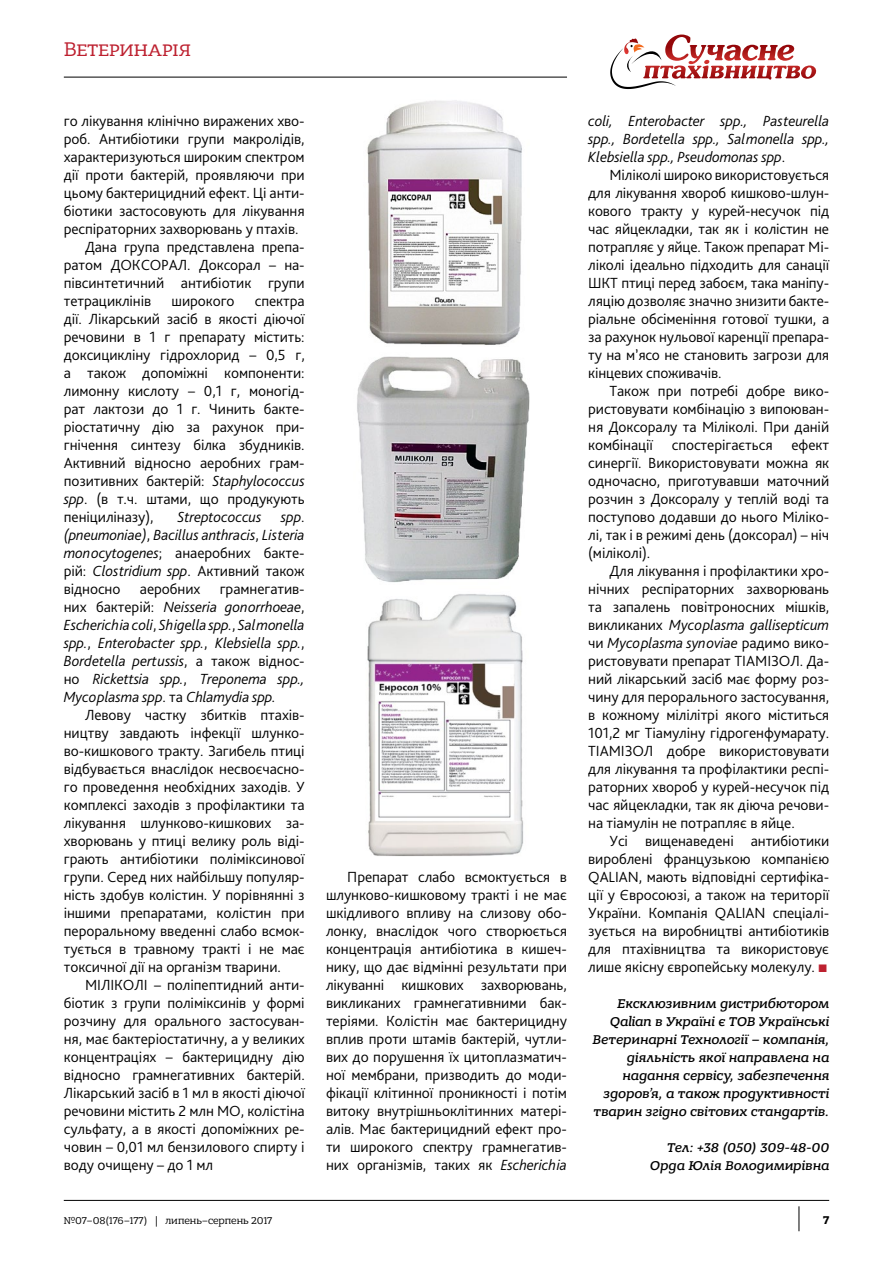
<style>
.page{position:relative;width:893px;height:1263px;background:#fff}
.page>*{position:absolute;margin:0;border:0;box-sizing:border-box;transform-origin:0 0}
.t1{font:21px "Bandera Pro";letter-spacing:.01em;color:#bd202f}
.t2{font:300 15.3px/18px "Bliss Pro";letter-spacing:-.005em;color:#000;text-align:justify}
.t3{font:italic 300 15.3px/18px "Bliss Pro";letter-spacing:-.005em;color:#000;text-align:justify}
.t4{font:italic 500 13.5px/18px "Bandera Pro";letter-spacing:.01em;color:#000;text-align:right}
.t5{font:700 12px "Bandera Pro";color:#000}
.t6{font:10.5px "Bandera Pro";letter-spacing:-.01em;color:#000;scale:.87 1}
.s1{font-style:italic}
.s2{font-style:normal}
.s3{font-family:"Times New Roman";font-weight:400;font-size:16.5px;color:#bd202f}
</style>
<div class="page">
<hr style="left:64px;top:77px;width:503px;height:1px;background:#000">
<hr style="left:64px;top:1200px;width:765px;height:1px;background:#000">
<svg style="left:799px;top:1206px;width:1px;height:25px"></svg>
<img style="left:676px;top:60px;width:141px;height:19px">
<img style="left:672px;top:34px;width:18px;height:27px">
<img style="left:688px;top:45px;width:18px;height:19px">
<img style="left:707px;top:45px;width:88px;height:16px">
<svg style="left:610px;top:38px;width:66px;height:51px"></svg>
<img style="left:367px;top:100px;width:155px;height:245px">
<img style="left:357px;top:356px;width:173px;height:227px">
<img style="left:367px;top:594px;width:156px;height:262px">
<h1 class="t1" style="left:64px;top:37px;width:129px">Ветеринарія</h1>
<p class="t2" style="left:64px;top:112px;width:242px">го лікування клінічно виражених хво-</p>
<p class="t2" style="left:64px;top:130px;width:242px">роб. Антибіотики групи макролідів,</p>
<p class="t2" style="left:64px;top:148px;width:242px">характеризуються широким спектром</p>
<p class="t2" style="left:64px;top:166px;width:242px">дії проти бактерій, проявляючи при</p>
<p class="t2" style="left:64px;top:184px;width:242px">цьому бактерицидний ефект. Ці анти-</p>
<p class="t2" style="left:64px;top:202px;width:242px">біотики застосовують для лікування</p>
<p class="t2" style="left:64px;top:220px;width:236px">респіраторних захворювань у птахів.</p>
<p class="t2" style="left:85px;top:238px;width:221px">Дана група представлена препа-</p>
<p class="t2" style="left:64px;top:256px;width:242px">ратом ДОКСОРАЛ. Доксорал – на-</p>
<p class="t2" style="left:64px;top:274px;width:242px">півсинтетичний антибіотик групи</p>
<p class="t2" style="left:64px;top:292px;width:89px">тетрациклінів</p>
<p class="t2" style="left:172px;top:292px;width:65px">широкого</p>
<p class="t2" style="left:64px;top:292px;width:242px;text-indent:191px">спектра дії. Лікарський засіб в якості діючої речовини в 1 г препарату містить: доксицикліну гідрохлорид – 0,5 г, а також допоміжні компоненти: лимонну кислоту – 0,1 г, моногід&shy;рат лактози до 1 г. Чинить бакте&shy;ріостатичну дію за рахунок при&shy;гнічення синтезу білка збудників.<br>Активний відносно аеробних грам&shy;позитивних бактерій: <span class="s1">Staphylococcus spp</span>. (в т.ч. штами, що продукують пеніциліназу),</p>
<p class="t3" style="left:178px;top:508px;width:85px">Streptococcus</p>
<p class="t3" style="left:64px;top:508px;width:242px;text-indent:217px">spp<span class="s2">. </span>(pneumoniae)<span class="s2">,</span> Bacillus anthracis<span class="s2">,</span> Listeria monocytogenes<span class="s2">; анаеробних бакте&shy;рій:</span> Clostridium spp<span class="s2">. Активний також відносно</span></p>
<p class="t2" style="left:140px;top:580px;width:62px">аеробних</p>
<p class="t3" style="left:64px;top:580px;width:242px;text-indent:156px"><span class="s2">грамнегатив&shy;них бактерій:</span> Neisseria gonorrhoeae<span class="s2">, </span>Escherichia coli<span class="s2">,</span> Shigella spp.<span class="s2">,</span> Salmonella spp.<span class="s2">,</span> Enterobacter spp.<span class="s2">,</span> Klebsiella spp.<span class="s2">, </span>Bordetella pertussis<span class="s2">, а також віднос&shy;но</span> Rickettsia spp.<span class="s2">,</span> Treponema spp., Mycoplasma spp<span class="s2">. та</span> Chlamydia spp.</p>
<p class="t2" style="left:64px;top:706px;width:242px;text-indent:21px">Левову частку збитків птахів&shy;ництву завдають інфекції шлунко&shy;во-кишкового тракту. Загибель птиці відбувається внаслідок несвоєчасно&shy;го проведення необхідних заходів. У комплексі заходів з профілактики та лікування шлунково-кишкових за&shy;хворювань у птиці велику роль віді&shy;грають антибіотики поліміксинової групи. Серед них найбільшу популяр&shy;ність здобув колістин. У порівнянні з іншими препаратами, колістин при пероральному введенні слабо всмок&shy;тується в травному тракті і не має токсичної дії на організм тварини.</p>
<p class="t2" style="left:64px;top:976px;width:242px;text-indent:21px">МІЛІКОЛІ – поліпептидний анти&shy;біотик з групи поліміксинів у формі розчину для орального застосуван&shy;ня, має бактеріостатичну, а у великих концентраціях – бактерицидну дію відносно грамнегативних бактерій.<br>Лікарський засіб в 1 мл в якості діючої речовини містить 2 млн МО, колістіна сульфату, а в якості допоміжних ре&shy;човин – 0,01 мл бензилового спирту і воду очищену – до 1 мл</p>
<p class="t2" style="left:326px;top:868px;width:242px;text-indent:21px">Препарат слабо всмоктується в шлунково-кишковому тракті і не має шкідливого впливу на слизову обо&shy;лонку, внаслідок чого створюється концентрація антибіотика в кишеч&shy;нику, що дає відмінні результати при лікуванні кишкових захворювань, викликаних грамнегативними бак&shy;теріями. Колістін має бактерицидну вплив проти штамів бактерій, чутли&shy;вих до порушення їх цитоплазматич&shy;ної мембрани, призводить до моди&shy;фікації клітинної проникності і потім витоку внутрішньоклітинних матері&shy;алів. Має бактерицидний ефект про&shy;ти широкого спектру грамнегатив&shy;них організмів, таких як <span class="s1">Escherichia</span></p>
<p class="t3" style="left:588px;top:112px;width:242px">coli, Enterobacter spp., Pasteurella spp., Bordetella spp., Salmonella spp., Klebsiella spp., Pseudomonas spp<span class="s2">.</span></p>
<p class="t2" style="left:588px;top:166px;width:242px;text-indent:21px">Міліколі широко використовується для лікування хвороб кишково-шлун&shy;кового тракту у курей-несучок під час яйцекладки, так як і колістин не потрапляє у яйце. Також препарат Мі&shy;ліколі ідеально підходить для санації ШКТ птиці перед забоєм, така маніпу&shy;ляцію дозволяє значно знизити бакте&shy;ріальне обсіменіння готової тушки, а за рахунок нульової каренції препара&shy;ту на м’ясо не становить загрози для кінцевих споживачів.</p>
<p class="t2" style="left:588px;top:382px;width:242px;text-indent:21px">Також при потребі добре вико&shy;ристовувати комбінацію з випоюван&shy;ня Доксоралу та Міліколі. При даній комбінації спостерігається ефект синергії. Використовувати можна як одночасно, приготувавши маточний розчин з Доксоралу у теплій воді та поступово додавши до нього Міліко&shy;лі, так і в режимі день (доксорал) – ніч (міліколі).</p>
<p class="t2" style="left:588px;top:562px;width:242px;text-indent:21px">Для лікування і профілактики хро&shy;нічних респіраторних захворювань та запалень повітроносних мішків, викликаних <span class="s1">Mycoplasma gallisepticum </span>чи <span class="s1">Mycoplasma synoviae</span> радимо вико&shy;ристовувати препарат ТІАМІЗОЛ. Да&shy;ний лікарський засіб має форму роз&shy;чину для перорального застосування, в кожному мілілітрі якого міститься 101,2 мг Тіамуліну гідрогенфумарату.<br>ТІАМІЗОЛ добре використовувати для лікування та профілактики респі&shy;раторних хвороб у курей-несучок під час яйцекладки, так як діюча речови&shy;на тіамулін не потрапляє в яйце.</p>
<p class="t2" style="left:588px;top:832px;width:242px;text-indent:21px">Усі вищенаведені антибіотики вироблені французькою компанією QALIAN, мають відповідні сертифіка&shy;ції у Євросоюзі, а також на території України. Компанія QALIAN спеціалі&shy;зується на виробництві антибіотиків для птахівництва та використовує лише якісну європейську молекулу. <span class="s3">■</span></p>
<p class="t4" style="left:593px;top:995px;width:238px">Ексклюзивним дистрибютором Qalian в Україні є ТОВ Українські Ветеринарні Технології – компанія, діяльність якої направлена на надання сервісу, забезпечення здоров’я, а також продуктивності тварин згідно світових стандартів.</p>
<p class="t4" style="left:650px;top:1139px;width:181px">Тел: +38 (050) 309-48-00<br>Орда Юлія Володимирівна</p>
<p class="t6" style="left:64px;top:1214px;width:241px">№07–08(176–177) | липень–серпень 2017</p>
<p class="t5" style="left:823px;top:1212px;width:8px">7</p>
</div>
